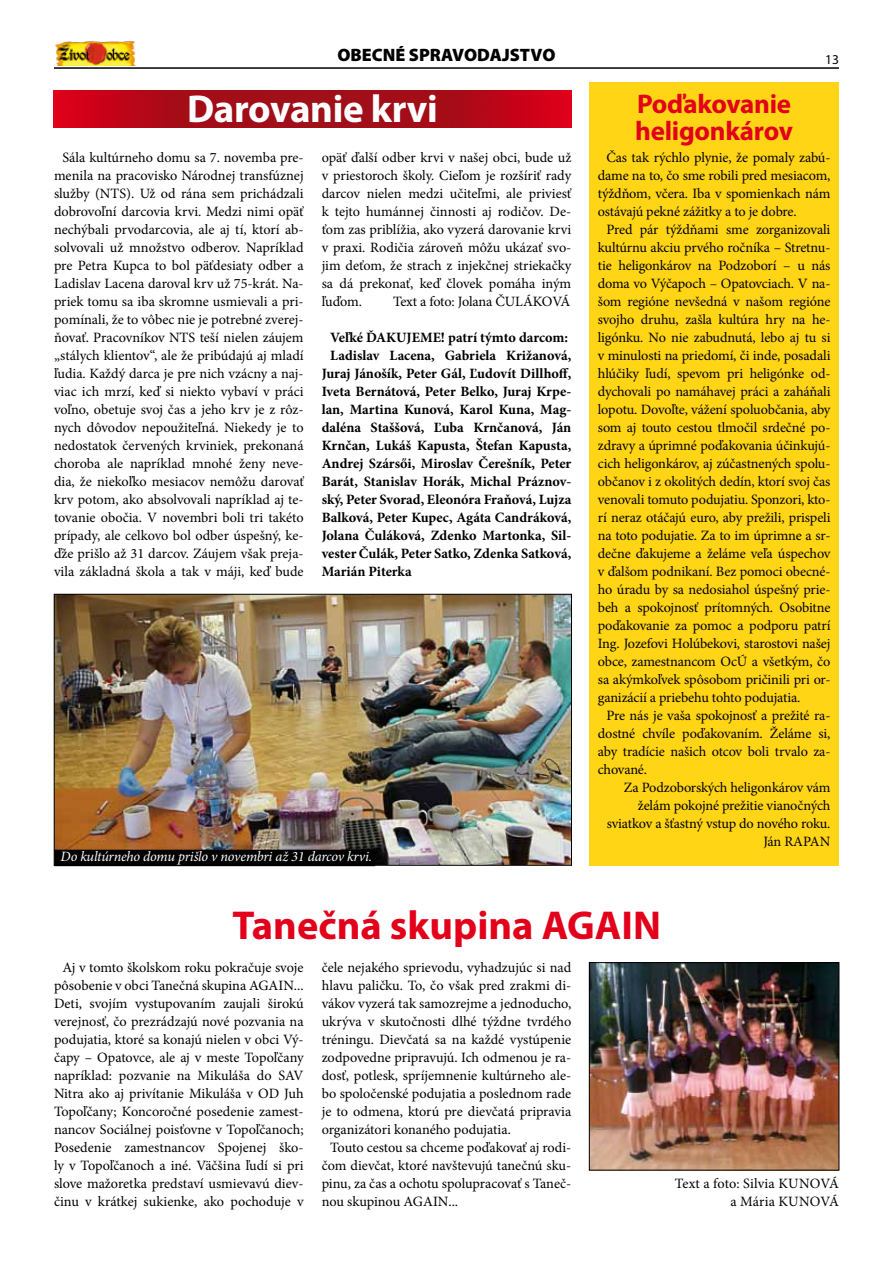
<style>
.page{position:relative;width:893px;height:1263px;background:#fff}
.page>*{position:absolute;margin:0;border:0;box-sizing:border-box;transform-origin:0 0}
.t1{font:700 40.5px "Myriad Pro";color:#e2001a}
.t2{font:700 39px "Myriad Pro";letter-spacing:-.01em;color:#fff}
.t3{font:700 27px/27px "Myriad Pro";letter-spacing:-.01em;color:#e2001a}
.t4{font:900 18px "Myriad Pro";color:#000}
.t5{font:14.25px/18px "Minion Pro";letter-spacing:-.005em;color:#000;text-align:center}
.t6{font:700 14.25px "Minion Pro";color:#000}
.t7{font:italic 14.25px "Minion Pro";letter-spacing:-.015em;color:#fff}
.t8{font:13.5px "Myriad Pro";color:#000}
</style>
<div class="page">
<hr style="left:54px;top:67px;width:785px;height:2px;background:#000">
<img style="left:55px;top:41px;width:80px;height:24px">
<svg style="left:54px;top:90px;width:517px;height:37px;background:#b10918"></svg>
<img style="left:56px;top:596px;width:514px;height:267px">
<div style="left:54px;top:850px;width:321px;height:16px;background:#000"></div>
<div style="left:589px;top:82px;width:250px;height:783px;background:#ffd516"></div>
<img style="left:591px;top:964px;width:246px;height:204px">
<div style="left:589px;top:962px;width:250px;height:208px;border:1px solid #000"></div>
<p class="t4" style="left:337px;top:43px;width:220px">OBECNÉ SPRAVODAJSTVO</p>
<p class="t8" style="left:825px;top:51px;width:15px">13</p>
<h2 class="t2" style="left:187px;top:83px;width:252px">Darovanie krvi</h2>
<p class="t5" style="left:54px;top:149px;width:251px">Sála kultúrneho domu sa 7. novemba pre&shy;menila na pracovisko Národnej transfúznej služby (NTS). Už od rána sem prichádzali dobrovoľní darcovia krvi. Medzi nimi opäť nechýbali prvodarcovia, ale aj tí, ktorí ab&shy;solvovali už množstvo odberov. Napríklad pre Petra Kupca to bol päťdesiaty odber a Ladislav Lacena daroval krv už 75-krát. Na&shy;priek tomu sa iba skromne usmievali a pri&shy;pomínali, že to vôbec nie je potrebné zverej&shy;ňovať. Pracovníkov NTS teší nielen záujem „stálych klientov“, ale že pribúdajú aj mladí ľudia. Každý darca je pre nich vzácny a naj&shy;viac ich mrzí, keď si niekto vybaví v práci voľno, obetuje svoj čas a jeho krv je z rôz&shy;nych dôvodov nepoužiteľná. Niekedy je to nedostatok červených krviniek, prekonaná choroba ale napríklad mnohé ženy neve&shy;dia, že niekoľko mesiacov nemôžu darovať krv potom, ako absolvovali napríklad aj te&shy;tovanie obočia. V novembri boli tri takéto prípady, ale celkovo bol odber úspešný, ke&shy;ďže prišlo až 31 darcov. Záujem však preja&shy;vila základná škola a tak v máji, keď bude</p>
<p class="t5" style="left:322px;top:148px;width:251px;text-align:justify">opäť ďalší odber krvi v našej obci, bude už v priestoroch školy. Cieľom je rozšíriť rady darcov nielen medzi učiteľmi, ale priviesť k tejto humánnej činnosti aj rodičov. De&shy;ťom zas priblížia, ako vyzerá darovanie krvi v praxi. Rodičia zároveň môžu ukázať svo&shy;jim deťom, že strach z injekčnej striekačky sa dá prekonať, keď človek pomáha iným ľuďom.</p>
<p class="t5" style="left:393px;top:292px;width:179px">Text a foto: Jolana Čuláková</p>
<p class="t6" style="left:330px;top:327px;width:239px">Veľké ĎAKUJEME! patrí týmto darcom:</p>
<p class="t6" style="left:330px;top:345px;width:243px">Ladislav Lacena, Gabriela Križanová,</p>
<p class="t6" style="left:322px;top:363px;width:251px">Juraj Jánošík, Peter Gál, Ľudovít Dillhoff,</p>
<p class="t6" style="left:322px;top:381px;width:251px">Iveta Bernátová, Peter Belko, Juraj Krpe-</p>
<p class="t6" style="left:322px;top:399px;width:251px">lan, Martina Kunová, Karol Kuna, Mag-</p>
<p class="t6" style="left:322px;top:417px;width:251px">daléna Staššová, Ľuba Krnčanová, Ján</p>
<p class="t6" style="left:322px;top:435px;width:251px">Krnčan, Lukáš Kapusta, Štefan Kapusta,</p>
<p class="t6" style="left:322px;top:453px;width:251px">Andrej Szársői, Miroslav Čerešník, Peter</p>
<p class="t6" style="left:322px;top:471px;width:251px">Barát, Stanislav Horák, Michal Práznov-</p>
<p class="t6" style="left:322px;top:489px;width:251px">ský, Peter Svorad, Eleonóra Fraňová, Lujza</p>
<p class="t6" style="left:322px;top:507px;width:251px">Balková, Peter Kupec, Agáta Candráková,</p>
<p class="t6" style="left:322px;top:525px;width:251px">Jolana Čuláková, Zdenko Martonka, Sil-</p>
<p class="t6" style="left:322px;top:543px;width:251px">vester Čulák, Peter Satko, Zdenka Satková,</p>
<p class="t6" style="left:322px;top:561px;width:92px">Marián Piterka</p>
<p class="t7" style="left:61px;top:847px;width:313px">Do kultúrneho domu prišlo v novembri až 31 darcov krvi.</p>
<h3 class="t3" style="left:635px;top:90px;width:159px">Poďakovanie heligonkárov</h3>
<p class="t5" style="left:606px;top:149px;width:226px">Čas tak rýchlo plynie, že pomaly zabú-</p>
<p class="t5" style="left:598px;top:167px;width:234px">dame na to, čo sme robili pred mesiacom,</p>
<p class="t5" style="left:598px;top:185px;width:234px">týždňom, včera. Iba v spomienkach nám</p>
<p class="t5" style="left:598px;top:203px;width:200px">ostávajú pekné zážitky a to je dobre.</p>
<p class="t5" style="left:606px;top:221px;width:226px">Pred pár týždňami sme zorganizovali</p>
<p class="t5" style="left:598px;top:239px;width:234px">kultúrnu akciu prvého ročníka – Stretnu-</p>
<p class="t5" style="left:598px;top:257px;width:234px">tie heligonkárov na Podzoborí – u nás</p>
<p class="t5" style="left:598px;top:275px;width:234px">doma vo Výčapoch – Opatovciach. V na-</p>
<p class="t5" style="left:598px;top:293px;width:234px">šom regióne nevšedná v našom regióne</p>
<p class="t5" style="left:598px;top:310px;width:234px">svojho druhu, zašla kultúra hry na he-</p>
<p class="t5" style="left:598px;top:328px;width:234px">ligónku. No nie zabudnutá, lebo aj tu si</p>
<p class="t5" style="left:598px;top:346px;width:234px">v minulosti na priedomí, či inde, posadali</p>
<p class="t5" style="left:598px;top:364px;width:234px">hlúčiky ľudí, spevom pri heligónke od-</p>
<p class="t5" style="left:598px;top:382px;width:234px">dychovali po namáhavej práci a zaháňali</p>
<p class="t5" style="left:598px;top:400px;width:234px">lopotu. Dovoľte, vážení spoluobčania, aby</p>
<p class="t5" style="left:598px;top:418px;width:234px">som aj touto cestou tlmočil srdečné po-</p>
<p class="t5" style="left:598px;top:436px;width:234px">zdravy a úprimné poďakovania účinkujú-</p>
<p class="t5" style="left:598px;top:454px;width:234px">cich heligonkárov, aj zúčastnených spolu-</p>
<p class="t5" style="left:598px;top:472px;width:234px">občanov i z okolitých dedín, ktorí svoj čas</p>
<p class="t5" style="left:598px;top:490px;width:234px">venovali tomuto podujatiu. Sponzori, kto-</p>
<p class="t5" style="left:598px;top:508px;width:234px">rí neraz otáčajú euro, aby prežili, prispeli</p>
<p class="t5" style="left:598px;top:526px;width:234px">na toto podujatie. Za to im úprimne a sr-</p>
<p class="t5" style="left:598px;top:544px;width:234px">dečne ďakujeme a želáme veľa úspechov</p>
<p class="t5" style="left:598px;top:562px;width:234px">v ďalšom podnikaní. Bez pomoci obecné-</p>
<p class="t5" style="left:598px;top:580px;width:234px">ho úradu by sa nedosiahol úspešný prie-</p>
<p class="t5" style="left:598px;top:598px;width:234px">beh a spokojnosť prítomných. Osobitne</p>
<p class="t5" style="left:598px;top:616px;width:234px">poďakovanie za pomoc a podporu patrí</p>
<p class="t5" style="left:598px;top:634px;width:234px">Ing. Jozefovi Holúbekovi, starostovi našej</p>
<p class="t5" style="left:598px;top:652px;width:234px">obce, zamestnancom OcÚ a všetkým, čo</p>
<p class="t5" style="left:598px;top:670px;width:234px">sa akýmkoľvek spôsobom pričinili pri or-</p>
<p class="t5" style="left:598px;top:688px;width:204px">ganizácií a priebehu tohto podujatia.</p>
<p class="t5" style="left:606px;top:706px;width:226px">Pre nás je vaša spokojnosť a prežité ra-</p>
<p class="t5" style="left:598px;top:724px;width:234px">dostné chvíle poďakovaním. Želáme si,</p>
<p class="t5" style="left:598px;top:742px;width:234px">aby tradície našich otcov boli trvalo za-</p>
<p class="t5" style="left:598px;top:760px;width:51px">chované.</p>
<p class="t5" style="left:624px;top:778px;width:208px">Za Podzoborských heligonkárov vám</p>
<p class="t5" style="left:638px;top:796px;width:194px">želám pokojné prežitie vianočných</p>
<p class="t5" style="left:607px;top:814px;width:225px">sviatkov a šťastný vstup do nového roku.</p>
<p class="t5" style="left:763px;top:832px;width:40px">Ján Rapan</p>
<h1 class="t1" style="left:232px;top:899px;width:430px">Tanečná skupina AGAIN</h1>
<p class="t5" style="left:54px;top:959px;width:251px">Aj v tomto školskom roku pokračuje svoje pôsobenie v obci Tanečná skupina AGAIN...<br>Deti, svojím vystupovaním zaujali širokú verejnosť, čo prezrádzajú nové pozvania na podujatia, ktoré sa konajú nielen v obci Vý&shy;čapy – Opatovce, ale aj v meste Topoľčany napríklad: pozvanie na Mikuláša do SAV Nitra ako aj privítanie Mikuláša v OD Juh Topoľčany; Koncoročné posedenie zamest&shy;nancov Sociálnej poisťovne v Topoľčanoch; Posedenie zamestnancov Spojenej ško&shy;ly v Topoľčanoch a iné. Väčšina ľudí si pri slove mažoretka predstaví usmievavú diev&shy;činu v krátkej sukienke, ako pochoduje v</p>
<p class="t5" style="left:322px;top:958px;width:251px">čele nejakého sprievodu, vyhadzujúc si nad</p>
<p class="t5" style="left:322px;top:976px;width:251px">hlavu paličku. To, čo však pred zrakmi di-</p>
<p class="t5" style="left:322px;top:994px;width:251px">vákov vyzerá tak samozrejme a jednoducho,</p>
<p class="t5" style="left:322px;top:1012px;width:251px">ukrýva v skutočnosti dlhé týždne tvrdého</p>
<p class="t5" style="left:322px;top:1030px;width:251px">tréningu. Dievčatá sa na každé vystúpenie</p>
<p class="t5" style="left:322px;top:1048px;width:251px">zodpovedne pripravujú. Ich odmenou je ra-</p>
<p class="t5" style="left:322px;top:1066px;width:251px">dosť, potlesk, spríjemnenie kultúrneho ale-</p>
<p class="t5" style="left:322px;top:1084px;width:251px">bo spoločenské podujatia a poslednom rade</p>
<p class="t5" style="left:322px;top:1102px;width:251px">je to odmena, ktorú pre dievčatá pripravia</p>
<p class="t5" style="left:322px;top:1120px;width:191px">organizátori konaného podujatia.</p>
<p class="t5" style="left:330px;top:1138px;width:243px">Touto cestou sa chceme poďakovať aj rodi-</p>
<p class="t5" style="left:322px;top:1156px;width:251px">čom dievčat, ktoré navštevujú tanečnú sku-</p>
<p class="t5" style="left:322px;top:1174px;width:251px">pinu, za čas a ochotu spolupracovať s Taneč-</p>
<p class="t5" style="left:322px;top:1192px;width:138px">nou skupinou AGAIN...</p>
<p class="t5" style="left:675px;top:1174px;width:165px;text-align:right">Text a foto: Silvia Kun ová a Mária Kunová</p>
</div>
